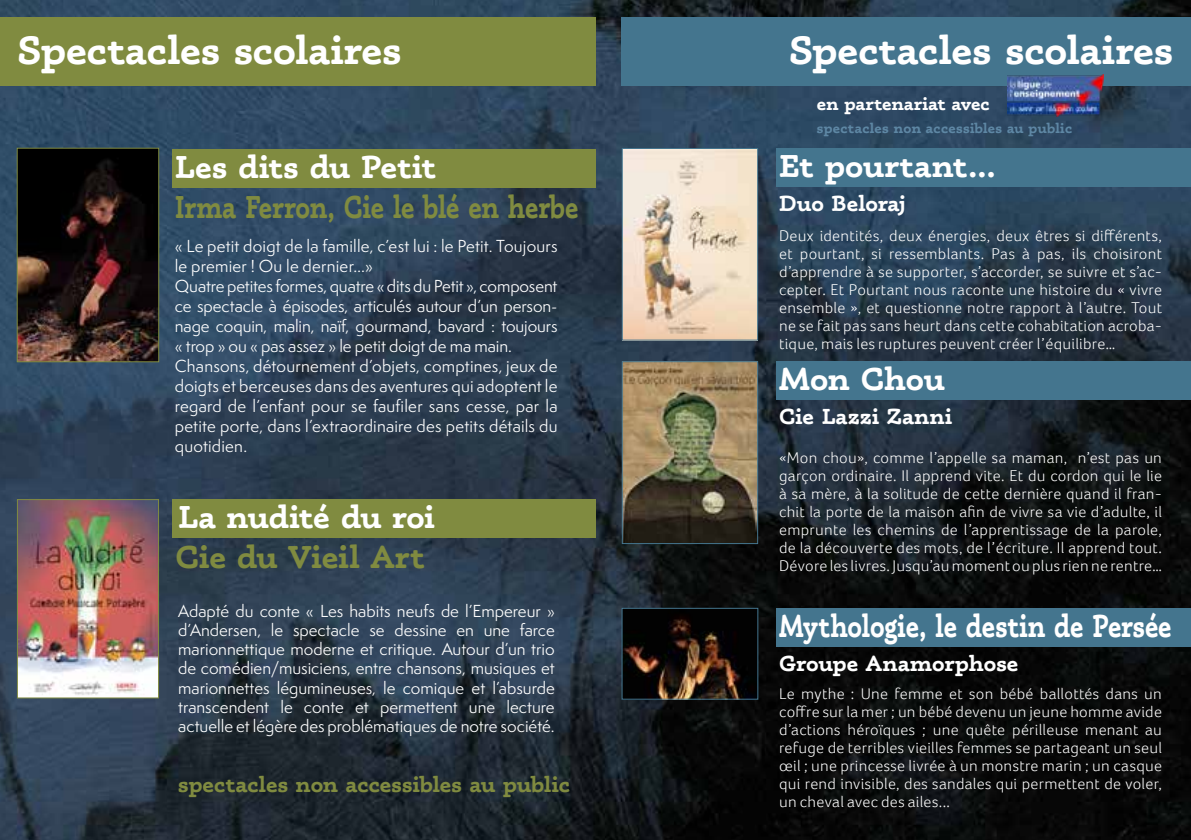
<style>
.page{position:relative;width:1191px;height:840px;background:#fff}
.page>*{position:absolute;margin:0;border:0;box-sizing:border-box;transform-origin:0 0}
.t1{font:700 40px "Phoreus Cherokee";color:#fff}
.t2{font:700 32px "Phoreus Cherokee";color:#fff}
.t3{font:700 32px "Phoreus Cherokee";color:#fff;scale:.8 1}
.t4{font:700 32px "Phoreus Cherokee";letter-spacing:.005em;color:#808b40;scale:.8 1}
.t5{font:700 32px "Phoreus Cherokee";letter-spacing:.005em;color:#808b40}
.t6{font:700 22px "Phoreus Cherokee";letter-spacing:.01em;color:#fff}
.t7{font:700 22px "Phoreus Cherokee";letter-spacing:.005em;color:#808b40}
.t8{font:700 18px "Phoreus Cherokee";letter-spacing:.01em;color:#fff}
.t9{font:300 16px/18px "Foco";letter-spacing:.02em;color:#fff;text-align:justify}
.t10{font:16px/20px "Semplicita Pro";letter-spacing:.005em;color:#fff}
.t11{font:700 14px "Phoreus Cherokee";letter-spacing:.02em;color:#5e87a4}
</style>
<div class="page">
<img style="left:0;top:0;width:1191px;height:839px">
<div style="left:622px;top:17px;width:569px;height:68px;background:#44758e"></div>
<img style="left:1007px;top:74px;width:96px;height:42px">
<div style="left:0;top:17px;width:595px;height:68px;background:#808b40"></div>
<div style="left:172px;top:149px;width:423px;height:39px;background:#808b40"></div>
<div style="left:776px;top:148px;width:415px;height:39px;background:#44758e"></div>
<div style="left:776px;top:361px;width:415px;height:39px;background:#44758e"></div>
<div style="left:776px;top:607px;width:415px;height:39px;background:#44758e"></div>
<div style="left:172px;top:498px;width:423px;height:39px;background:#808b40"></div>
<img style="left:19px;top:501px;width:138px;height:195px">
<div style="left:17px;top:499px;width:142px;height:199px;border:1px solid #808b40"></div>
<img style="left:624px;top:150px;width:132px;height:188px">
<div style="left:622px;top:148px;width:136px;height:192px;border:1px solid #44758e"></div>
<img style="left:624px;top:363px;width:132px;height:178px">
<div style="left:622px;top:361px;width:136px;height:182px;border:1px solid #44758e"></div>
<img style="left:623px;top:609px;width:133px;height:88px">
<div style="left:621px;top:607px;width:137px;height:92px;border:1px solid #44758e"></div>
<img style="left:19px;top:150px;width:138px;height:210px">
<div style="left:17px;top:148px;width:142px;height:214px;border:1px solid #808b40"></div>
<h1 class="t1" style="left:18px;top:25px;width:385px">Spectacles scolaires</h1>
<h1 class="t1" style="left:789px;top:25px;width:385px">Spectacles scolaires</h1>
<p class="t8" style="left:817px;top:93px;width:174px">en partenariat avec</p>
<p class="t11" style="left:817px;top:119px;width:257px">spectacles non accessibles au public</p>
<h2 class="t2" style="left:175px;top:147px;width:263px">Les dits du Petit</h2>
<h2 class="t2" style="left:779px;top:145px;width:219px">Et pourtant…</h2>
<h2 class="t4" style="left:175px;top:187px;width:506px">Irma Ferron, Cie le blé en herbe</h2>
<h3 class="t6" style="left:779px;top:189px;width:128px">Duo Beloraj</h3>
<p class="t10" style="left:175px;top:235px;width:384px">« Le petit doigt de la famille, c’est lui : le Petit. Toujours le premier ! Ou le dernier…»<br>Quatre petites formes, quatre « dits du Petit », composent ce spectacle à épisodes, articulés autour d’un person&shy;nage coquin, malin, naïf, gourmand, bavard : toujours « trop » ou « pas assez » le petit doigt de ma main.<br>Chansons, détournement d’objets, comptines, jeux de doigts et berceuses dans des aventures qui adoptent le regard de l’enfant pour se faufiler sans cesse, par la petite porte, dans l’extraordinaire des petits détails du quotidien.</p>
<p class="t9" style="left:779px;top:226px;width:384px">Deux identités, deux énergies, deux êtres si différents, et pourtant, si ressemblants. Pas à pas, ils choisiront d’apprendre à se supporter, s’accorder, se suivre et s’ac&shy;cepter. Et Pourtant nous raconte une histoire du « vivre ensemble », et questionne notre rapport à l’autre. Tout ne se fait pas sans heurt dans cette cohabitation acroba&shy;tique, mais les ruptures peuvent créer l’équilibre…</p>
<h2 class="t2" style="left:779px;top:358px;width:167px">Mon Chou</h2>
<h3 class="t6" style="left:779px;top:402px;width:175px">Cie Lazzi Zanni</h3>
<p class="t9" style="left:779px;top:448px;width:384px">«Mon chou», comme l’appelle sa maman, n’est pas un garçon ordinaire. Il apprend vite. Et du cordon qui le lie à sa mère, à la solitude de cette dernière quand il fran&shy;chit la porte de la maison afin de vivre sa vie d’adulte, il emprunte les chemins de l’apprentissage de la parole, de la découverte des mots, de l’écriture. Il apprend tout.<br>Dévore les livres. Jusqu’au moment ou plus rien ne rentre…</p>
<h2 class="t2" style="left:178px;top:496px;width:258px">La nudité du roi</h2>
<h2 class="t5" style="left:176px;top:537px;width:251px">Cie du Vieil Art</h2>
<p class="t10" style="left:178px;top:600px;width:378px;line-height:19.2px;text-align:justify">Adapté du conte « Les habits neufs de l’Empereur » d’Andersen, le spectacle se dessine en une farce marionnettique moderne et critique. Autour d’un trio de comédien/musiciens, entre chansons, musiques et marionnettes légumineuses, le comique et l’absurde transcendent le conte et permettent une lecture actuelle et légère des problématiques de notre société.</p>
<h3 class="t7" style="left:178px;top:770px;width:393px">spectacles non accessibles au public</h3>
<h2 class="t3" style="left:779px;top:605px;width:492px">Mythologie, le destin de Persée</h2>
<h3 class="t6" style="left:779px;top:649px;width:241px">Groupe Anamorphose</h3>
<p class="t9" style="left:779px;top:683px;width:384px">Le mythe : Une femme et son bébé ballottés dans un coffre sur la mer ; un bébé devenu un jeune homme avide d’actions héroïques ; une quête périlleuse menant au refuge de terribles vieilles femmes se partageant un seul œil ; une princesse livrée à un monstre marin ; un casque qui rend invisible, des sandales qui permettent de voler, un cheval avec des ailes...</p>
</div>
